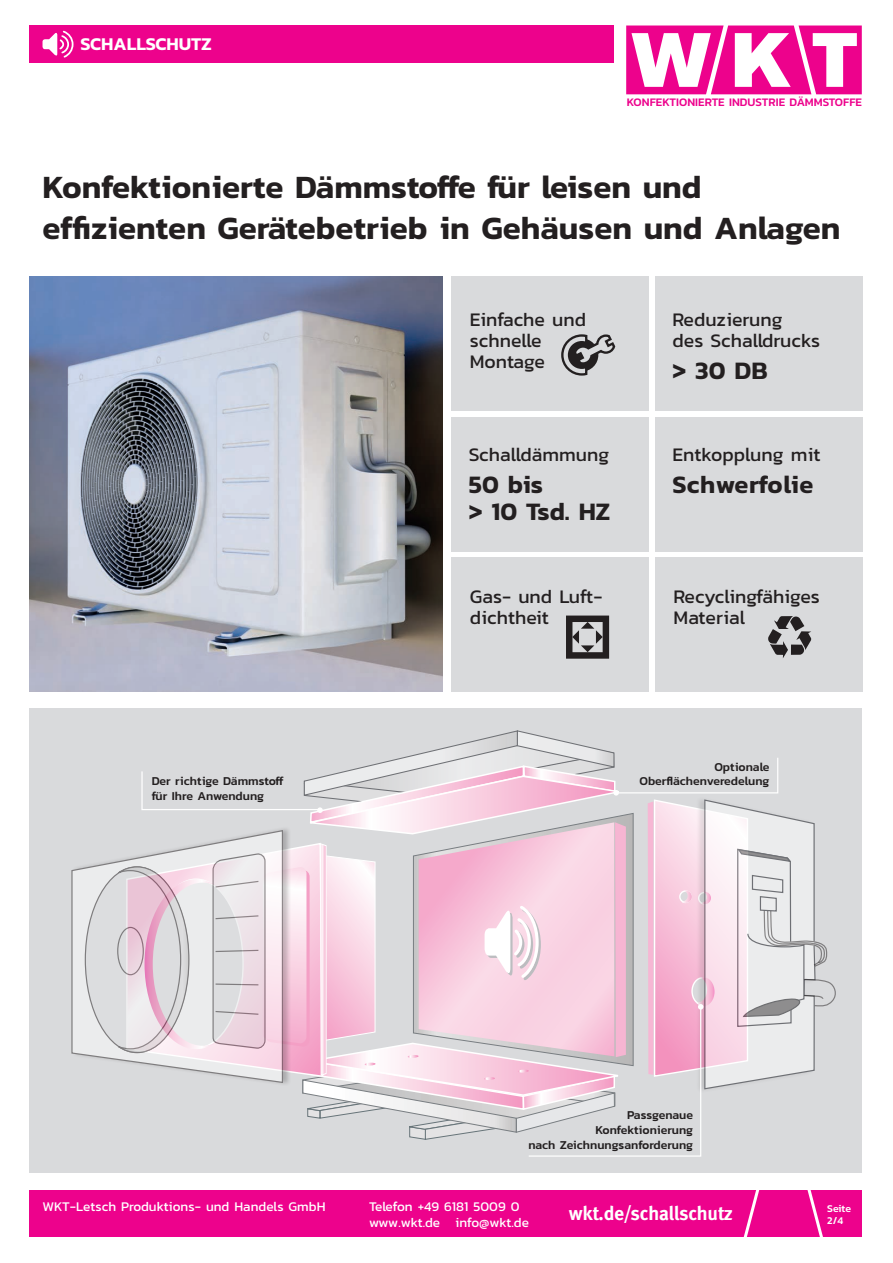
<style>
.page{position:relative;width:893px;height:1263px;background:#fff}
.page>*{position:absolute;margin:0;border:0;box-sizing:border-box;transform-origin:0 0}
.t1{font:600 33px/40.7px "Kanit";color:#231f20}
.t2{font:600 25.5px/27px "Kanit";color:#231f20}
.t3{font:19.5px/21px "Kanit";color:#231f20}
.t4{font:700 19.5px "Meta";color:#fff}
.t5{font:600 18.3px "Kanit";color:#fff}
.t6{font:13.5px/16.2px "Kanit";color:#fff}
.t7{font:500 12.3px/14.7px "Kanit";color:#231f20;text-align:right}
.t8{font:500 11.7px "Kanit";letter-spacing:.005em;color:#ed028c}
.t9{font:500 10.5px/12.6px "Kanit";color:#fff}
</style>
<div class="page">
<div style="left:29px;top:708px;width:833px;height:465px;background:#d9dadc"></div>
<div style="left:655px;top:276px;width:207px;height:135px;background:#d9dadc"></div>
<div style="left:655px;top:417px;width:207px;height:134px;background:#d9dadc"></div>
<div style="left:451px;top:558px;width:197px;height:134px;background:#d9dadc"></div>
<div style="left:451px;top:276px;width:197px;height:135px;background:#d9dadc"></div>
<div style="left:451px;top:417px;width:197px;height:134px;background:#d9dadc"></div>
<div style="left:655px;top:558px;width:207px;height:134px;background:#d9dadc"></div>
<img style="left:29px;top:276px;width:413px;height:416px">
<svg style="left:71px;top:862px;width:37px;height:198px;background:#e1e1e2"></svg>
<div style="left:85px;top:867px;width:103px;height:185px;background:#e0e1e3;border-radius:50%"></div>
<svg style="left:768px;top:616px;width:43px;height:42px"></svg>
<svg style="left:566px;top:615px;width:43px;height:44px"></svg>
<svg style="left:561px;top:334px;width:55px;height:42px"></svg>
<div style="left:29px;top:26px;width:585px;height:37px;background:#ed028c"></div>
<svg style="left:626px;top:26px;width:236px;height:68px"></svg>
<svg style="left:43px;top:30px;width:31px;height:28px"></svg>
<svg style="left:108px;top:730px;width:728px;height:427px"></svg>
<div style="left:29px;top:1190px;width:833px;height:46px;background:#ed028c"></div>
<svg style="left:741px;top:1190px;width:21px;height:47px"></svg>
<svg style="left:805px;top:1190px;width:21px;height:47px"></svg>
<p class="t5" style="left:81px;top:30px;width:133px">SCHALLSCHUTZ</p>
<p class="t8" style="left:627px;top:94px;width:237px">KONFEKTIONIERTE INDUSTRIE DÄMMSTOFFE</p>
<h1 class="t1" style="left:43px;top:166px;width:799px">Konfektionierte Dämmstoffe für leisen und effizienten Gerätebetrieb in Gehäusen und Anlagen</h1>
<p class="t3" style="left:470px;top:309px;width:118px">Einfache und schnelle<br>Montage</p>
<p class="t3" style="left:469px;top:444px;width:142px">Schalldämmung</p>
<h2 class="t2" style="left:469px;top:470px;width:143px">50 bis<br>&gt; 10 Tsd. HZ</h2>
<p class="t3" style="left:672px;top:309px;width:149px">Reduzierung<br>des Schalldrucks</p>
<h2 class="t2" style="left:672px;top:356px;width:97px">&gt; 30 DB</h2>
<p class="t3" style="left:672px;top:444px;width:149px">Entkopplung mit</p>
<h2 class="t2" style="left:672px;top:470px;width:143px">Schwerfolie</h2>
<p class="t3" style="left:470px;top:586px;width:134px">Gas- und Luft&shy;dichtheit</p>
<p class="t3" style="left:674px;top:586px;width:148px">Recyclingfähiges<br>Material</p>
<p class="t7" style="left:714px;top:759px;width:57px">Optionale</p>
<p class="t7" style="left:152px;top:773px;width:133px">Der richtige Dämmstoff</p>
<p class="t7" style="left:639px;top:773px;width:131px">Oberflächenveredelung</p>
<p class="t7" style="left:152px;top:788px;width:114px">für Ihre Anwendung</p>
<p class="t7" style="left:528px;top:1107px;width:166px">Passgenaue<br>Konfektionierung<br>nach Zeichnungsanforderung</p>
<p class="t6" style="left:43px;top:1197px;width:284px">WKT-Letsch Produktions- und Handels GmbH</p>
<p class="t6" style="left:369px;top:1197px;width:161px">Telefon +49 6181 5009 0 www.wkt.de info@wkt.de</p>
<p class="t4" style="left:569px;top:1202px;width:165px">wkt.de/schallschutz</p>
<p class="t9" style="left:827px;top:1202px;width:25px">Seite<br>2/4</p>
</div>
